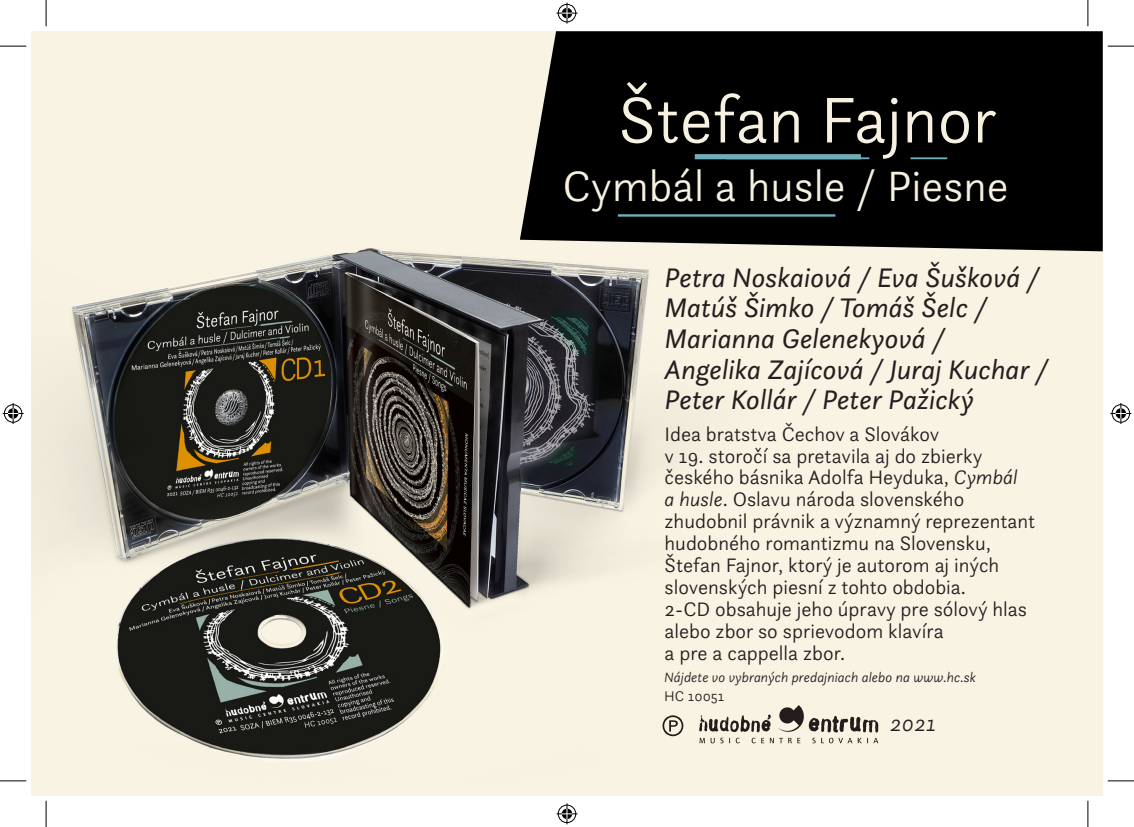
<style>
.page{position:relative;width:1134px;height:827px;background:#fff}
.page>*{position:absolute;margin:0;border:0;box-sizing:border-box;transform-origin:0 0}
.t1{font:300 67.2px "Questa Sans";color:#f6f1e0}
.t2{font:300 44.1px "Questa Sans";color:#f6f1e0}
.t3{font:italic 28px/30.6px "Questa Sans";color:#231f20}
.t4{font:italic 300 22.75px "Questa Sans";color:#231f20}
.t5{font:300 20.3px/21.9px "Questa Sans";color:#231f20}
.t6{font:300 14.53px "Questa Sans";color:#231f20}
.t7{font:italic 300 14.17px "Questa Sans";color:#231f20}
.s1{font-style:italic}
</style>
<div class="page">
<div style="left:31px;top:31px;width:1072px;height:764px;background:#f9f3e3"></div>
<img style="left:49px;top:239px;width:830px;height:522px">
<div style="left:520px;top:31px;width:583px;height:220px;background:#000"></div>
<svg style="left:699px;top:705px;width:179px;height:38px"></svg>
<svg style="left:662px;top:715px;width:21px;height:21px"></svg>
<hr style="left:726px;top:157px;width:143px;height:2px;background:#6fadb8">
<hr style="left:910px;top:157px;width:37px;height:2px;background:#6fadb8">
<hr style="left:618px;top:214px;width:217px;height:3px;background:#6fadb8">
<div style="left:695px;top:154px;width:166px;height:5px;background:#6fadb8"></div>
<svg style="left:0;top:46px;width:26px;height:1px"></svg>
<svg style="left:1108px;top:46px;width:26px;height:1px"></svg>
<svg style="left:0;top:780px;width:26px;height:1px"></svg>
<svg style="left:1108px;top:780px;width:26px;height:1px"></svg>
<svg style="left:46px;top:0;width:1px;height:26px"></svg>
<svg style="left:46px;top:800px;width:1px;height:26px"></svg>
<svg style="left:1088px;top:0;width:1px;height:26px"></svg>
<svg style="left:1088px;top:800px;width:1px;height:26px"></svg>
<svg style="left:556px;top:3px;width:21px;height:21px"></svg>
<svg style="left:556px;top:803px;width:21px;height:21px"></svg>
<svg style="left:3px;top:403px;width:21px;height:21px"></svg>
<svg style="left:1110px;top:403px;width:21px;height:21px"></svg>
<p class="t1" style="left:618px;top:78px;width:380px">Štefan Fajnor</p>
<p class="t2" style="left:562px;top:158px;width:447px">Cymbál a husle / Piesne</p>
<p class="t3" style="left:665px;top:261px;width:377px">Petra Noskaiová / Eva Šušková /<br>Matúš Šimko / Tomáš Šelc /<br>Marianna Gelenekyová /</p>
<p class="t3" style="left:665px;top:353px;width:385px">Angelika Zajícová / Juraj Kuchar /<br>Peter Kollár / Peter Pažický</p>
<p class="t5" style="left:665px;top:422px;width:276px">Idea bratstva Čechov a Slovákov</p>
<p class="t5" style="left:665px;top:444px;width:372px">v 19. storočí sa pretavila aj do zbierky českého básnika Adolfa Heyduka, <span class="s1">Cymbál<br>a husle</span>. Oslavu národa slovenského zhudobnil právnik a významný reprezentant hudobného romantizmu na Slovensku,</p>
<p class="t5" style="left:665px;top:553px;width:336px">Štefan Fajnor, ktorý je autorom aj iných slovenských piesní z tohto obdobia.</p>
<p class="t5" style="left:665px;top:597px;width:364px">2-CD obsahuje jeho úpravy pre sólový hlas</p>
<p class="t5" style="left:665px;top:619px;width:281px">alebo zbor so sprievodom klavíra</p>
<p class="t5" style="left:665px;top:641px;width:182px">a pre a cappella zbor.</p>
<p class="t7" style="left:664px;top:668px;width:313px">Nájdete vo vybraných predajniach alebo na www.hc.sk</p>
<p class="t4" style="left:890px;top:708px;width:47px">2021</p>
<p class="t6" style="left:664px;top:686px;width:62px">HC 10051</p>
</div>
